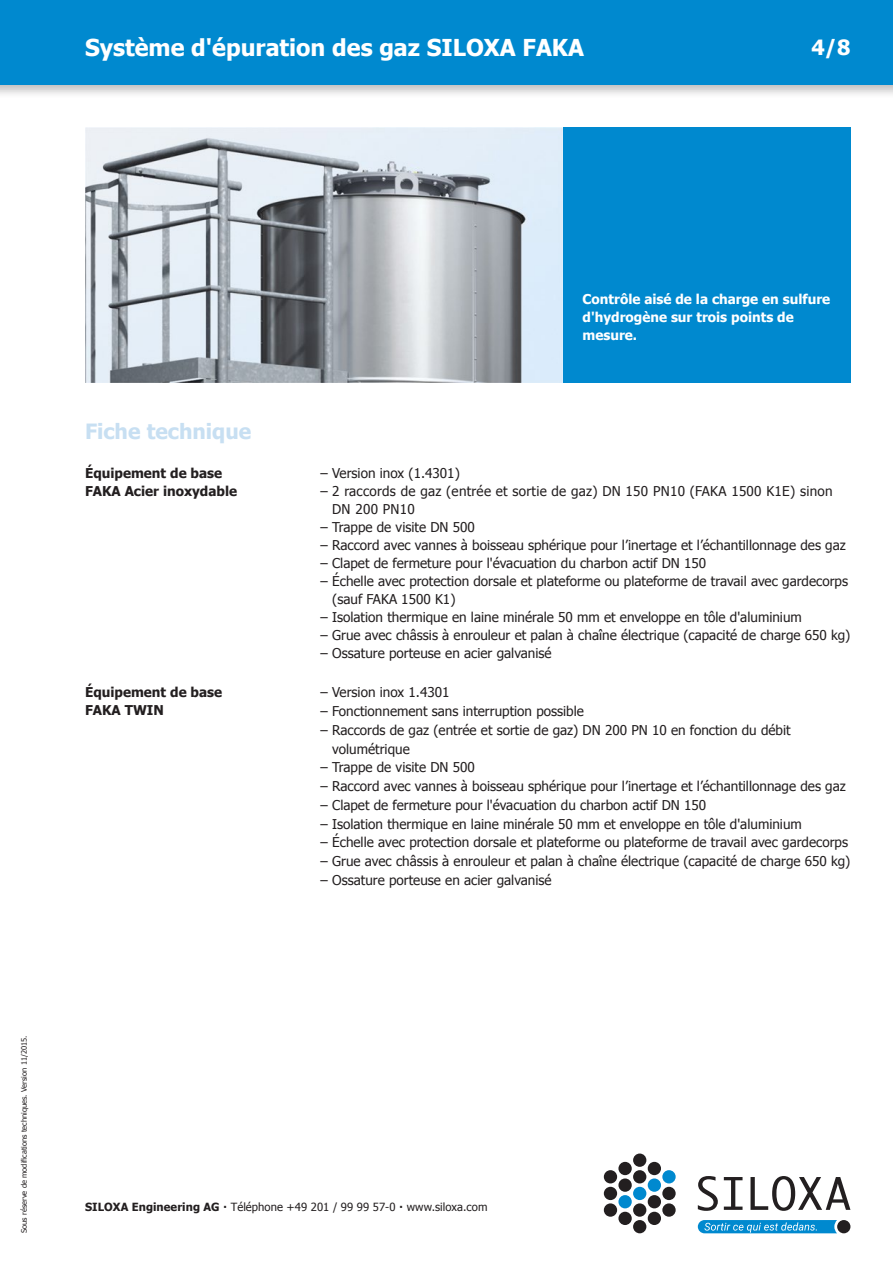
<style>
.page{position:relative;width:893px;height:1263px;background:#fff}
.page>*{position:absolute;margin:0;border:0;box-sizing:border-box;transform-origin:0 0}
.t1{font:700 23.25px "Tahoma";color:#fff}
.t2{font:700 21px "Tahoma";color:#c7dff2}
.t3{font:700 21px "Tahoma";color:#fff}
.t4{font:13.5px/18px "Tahoma";color:#231f20}
.t5{font:13.5px/18px "Tahoma";letter-spacing:.02em;color:#231f20}
.t6{font:700 13.5px/18px "Tahoma";color:#fff}
.t7{font:700 13.5px/18px "Tahoma";color:#231f20}
.t8{font:11.25px "Tahoma";letter-spacing:.005em;color:#231f20}
.t9{font:7.5px "Tahoma";color:#231f20}
.s1{font-weight:700}
</style>
<div class="page">
<div style="left:0;top:0;width:893px;height:99px;background:#231f20;opacity:.3"></div>
<div style="left:0;top:0;width:893px;height:85px;background:#0089cf"></div>
<div style="left:837px;top:1220px;width:13px;height:13px;background:#231f20;border-radius:50%"></div>
<div style="left:633px;top:1153px;width:13px;height:14px;background:#231f20;border-radius:50%"></div>
<div style="left:633px;top:1220px;width:13px;height:13px;background:#231f20;border-radius:50%"></div>
<div style="left:633px;top:1203px;width:13px;height:14px;background:#231f20;border-radius:50%"></div>
<div style="left:633px;top:1170px;width:13px;height:13px;background:#231f20;border-radius:50%"></div>
<div style="left:648px;top:1162px;width:13px;height:13px;background:#231f20;border-radius:50%"></div>
<div style="left:648px;top:1212px;width:13px;height:13px;background:#231f20;border-radius:50%"></div>
<div style="left:648px;top:1195px;width:13px;height:13px;background:#231f20;border-radius:50%"></div>
<div style="left:662px;top:1203px;width:14px;height:14px;background:#231f20;border-radius:50%"></div>
<div style="left:662px;top:1187px;width:14px;height:13px;background:#231f20;border-radius:50%"></div>
<div style="left:618px;top:1162px;width:14px;height:13px;background:#231f20;border-radius:50%"></div>
<div style="left:618px;top:1212px;width:14px;height:13px;background:#231f20;border-radius:50%"></div>
<div style="left:618px;top:1178px;width:14px;height:14px;background:#231f20;border-radius:50%"></div>
<div style="left:604px;top:1203px;width:13px;height:14px;background:#231f20;border-radius:50%"></div>
<div style="left:604px;top:1187px;width:13px;height:13px;background:#231f20;border-radius:50%"></div>
<div style="left:604px;top:1170px;width:13px;height:13px;background:#231f20;border-radius:50%"></div>
<div style="left:618px;top:1195px;width:14px;height:13px;background:#0089cf;border-radius:50%"></div>
<div style="left:633px;top:1187px;width:13px;height:13px;background:#0089cf;border-radius:50%"></div>
<div style="left:648px;top:1178px;width:13px;height:14px;background:#0089cf;border-radius:50%"></div>
<div style="left:662px;top:1170px;width:14px;height:13px;background:#0089cf;border-radius:50%"></div>
<svg style="left:698px;top:1176px;width:20px;height:35px"></svg>
<svg style="left:724px;top:1177px;width:18px;height:33px"></svg>
<svg style="left:750px;top:1176px;width:100px;height:35px"></svg>
<svg style="left:698px;top:1220px;width:139px;height:13px;background:#289bd6"></svg>
<img style="left:85px;top:128px;width:478px;height:255px">
<div style="left:563px;top:128px;width:287px;height:255px;background:#0089cf"></div>
<h1 class="t1" style="left:85px;top:31px;width:500px">Système d'épuration des gaz SILOXA FAKA</h1>
<h2 class="t3" style="left:812px;top:33px;width:40px">4/8</h2>
<p class="t6" style="left:583px;top:289px;width:249px">Contrôle aisé de la charge en sulfure d'hydrogène sur trois points de mesure.</p>
<h2 class="t2" style="left:85px;top:416px;width:168px">Fiche technique</h2>
<p class="t7" style="left:85px;top:463px;width:154px">Équipement de base<br>FAKA Acier inoxydable</p>
<p class="t4" style="left:321px;top:464px;width:141px">– Version inox (1.4301)</p>
<p class="t5" style="left:332px;top:482px;width:502px;text-indent:-12px">– 2 raccords de gaz (entrée et sortie de gaz) DN 150 PN10 (FAKA 1500 K1E) sinon<br>DN 200 PN10</p>
<p class="t4" style="left:321px;top:518px;width:156px">– Trappe de visite DN 500</p>
<p class="t4" style="left:321px;top:536px;width:527px">– Raccord avec vannes à boisseau sphérique pour l’inertage et l’échantillonnage des gaz</p>
<p class="t4" style="left:321px;top:554px;width:387px">– Clapet de fermeture pour l'évacuation du charbon actif DN 150</p>
<p class="t4" style="left:332px;top:572px;width:517px;text-indent:-12px">– Échelle avec protection dorsale et plateforme ou plateforme de travail avec gardecorps (sauf FAKA 1500 K1)</p>
<p class="t4" style="left:321px;top:608px;width:483px">– Isolation thermique en laine minérale 50 mm et enveloppe en tôle d'aluminium</p>
<p class="t4" style="left:321px;top:626px;width:531px">– Grue avec châssis à enrouleur et palan à chaîne électrique (capacité de charge 650 kg)</p>
<p class="t4" style="left:321px;top:644px;width:232px">– Ossature porteuse en acier galvanisé</p>
<p class="t7" style="left:85px;top:683px;width:139px">Équipement de base<br>FAKA TWIN</p>
<p class="t4" style="left:321px;top:683px;width:130px">– Version inox 1.4301</p>
<p class="t4" style="left:321px;top:702px;width:265px">– Fonctionnement sans interruption possible</p>
<p class="t4" style="left:332px;top:720px;width:460px;line-height:18.8px;text-indent:-12px">– Raccords de gaz (entrée et sortie de gaz) DN 200 PN 10 en fonction du débit volumétrique</p>
<p class="t4" style="left:321px;top:758px;width:156px">– Trappe de visite DN 500</p>
<p class="t4" style="left:321px;top:777px;width:527px">– Raccord avec vannes à boisseau sphérique pour l’inertage et l’échantillonnage des gaz</p>
<p class="t4" style="left:321px;top:795px;width:387px">– Clapet de fermeture pour l'évacuation du charbon actif DN 150</p>
<p class="t4" style="left:321px;top:814px;width:483px">– Isolation thermique en laine minérale 50 mm et enveloppe en tôle d'aluminium</p>
<p class="t4" style="left:321px;top:833px;width:529px">– Échelle avec protection dorsale et plateforme ou plateforme de travail avec gardecorps</p>
<p class="t4" style="left:321px;top:852px;width:531px">– Grue avec châssis à enrouleur et palan à chaîne électrique (capacité de charge 650 kg)</p>
<p class="t4" style="left:321px;top:870px;width:232px">– Ossature porteuse en acier galvanisé</p>
<p class="t9" style="left:19px;top:1233px;width:199px;rotate:-90deg">Sous réserve de modifications techniques. Version 11/2015.</p>
<p class="t8" style="left:85px;top:1199px;width:404px"><span class="s1">SILOXA Engineering AG ·</span> Téléphone +49 201 / 99 99 57-0 <span class="s1">·</span> www.siloxa.com</p>
</div>
